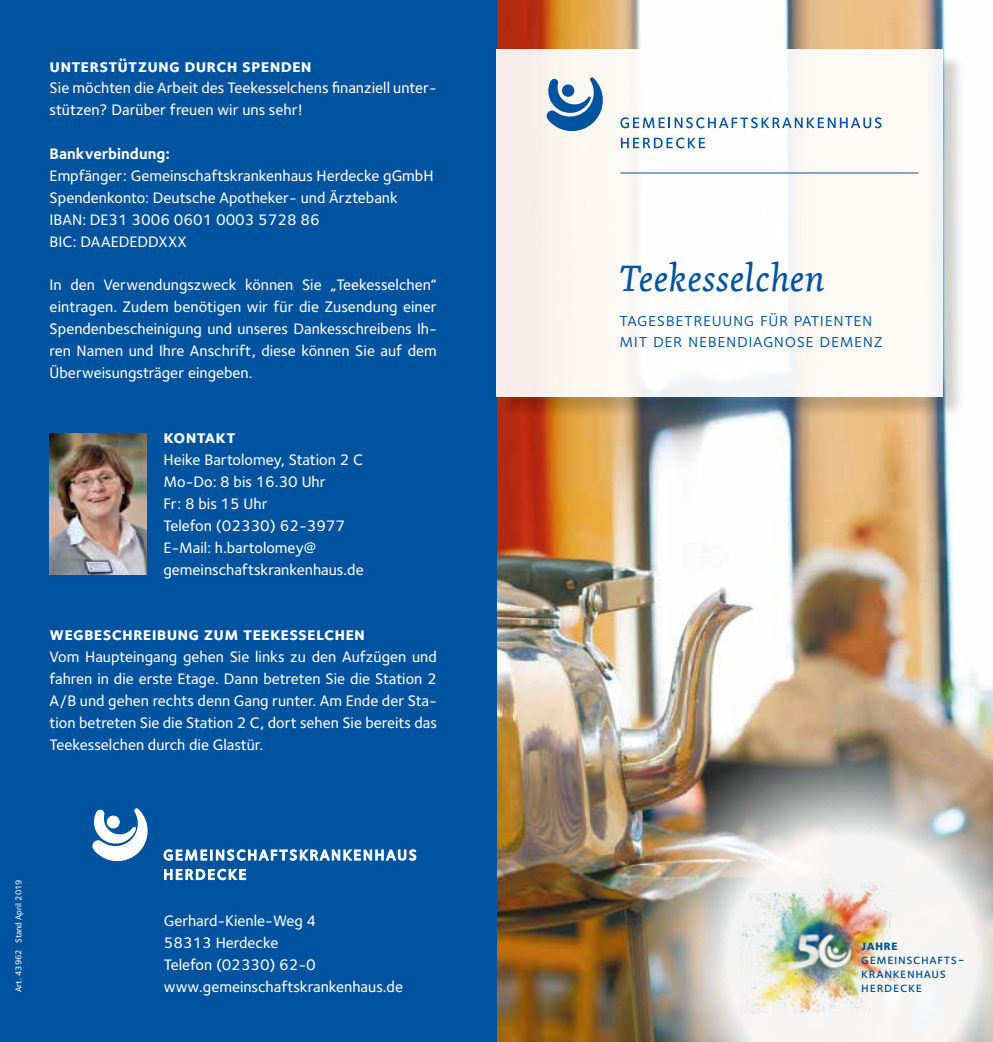
<style>
.page{position:relative;width:993px;height:1042px;background:#fff}
.page>*{position:absolute;margin:0;border:0;box-sizing:border-box;transform-origin:0 0}
.t1{font:italic 38.5px "Dolly";letter-spacing:.005em;color:#00539e}
.t2{font:19.25px/21px "Foundry Sterling Book Expert";letter-spacing:.03em;color:#00539e}
.t3{font:18.38px "Foundry Sterling Bold Expert";letter-spacing:.01em;color:#fff}
.t4{font:500 15.75px/21.9px "Foundry Sterling";color:#fff}
.t5{font:700 15.75px "Foundry Sterling";color:#fff}
.t6{font:14px/14px "Foundry Sterling Medium Expert";letter-spacing:.045em;color:#00539e}
.t7{font:14px "Foundry Sterling Bold Expert";letter-spacing:.02em;color:#00539e}
.t8{font:500 8.75px "Foundry Sterling";color:#fff}
</style>
<div class="page">
<img style="left:496px;top:0;width:484px;height:1042px">
<div style="left:0;top:0;width:496px;height:1042px;background:#00539e"></div>
<svg style="left:164px;top:869px;width:82px;height:11px"></svg>
<svg style="left:164px;top:849px;width:252px;height:11px"></svg>
<svg style="left:92px;top:809px;width:56px;height:53px"></svg>
<img style="left:50px;top:434px;width:96px;height:141px">
<div style="left:499px;top:52px;width:465px;height:367px;background:#000;opacity:.2"></div>
<div style="left:496px;top:50px;width:447px;height:347px;background:#fdf9f5"></div>
<svg style="left:620px;top:138px;width:84px;height:10px"></svg>
<svg style="left:620px;top:117px;width:261px;height:11px"></svg>
<svg style="left:546px;top:77px;width:57px;height:55px"></svg>
<hr style="left:620px;top:173px;width:298px;height:1px;background:#00539e">
<img style="left:557px;top:685px;width:435px;height:357px">
<img style="left:739px;top:874px;width:156px;height:147px">
<p class="t3" style="left:50px;top:54px;width:263px">unterstützung durch spenden</p>
<p class="t4" style="left:50px;top:77px;width:388px">Sie möchten die Arbeit des Teekesselchens finanziell unter&shy;stützen? Darüber freuen wir uns sehr!</p>
<p class="t5" style="left:50px;top:144px;width:122px">Bankverbindung:</p>
<p class="t4" style="left:50px;top:165px;width:385px">Empfänger: Gemeinschaftskrankenhaus Herdecke gGmbH Spendenkonto: Deutsche Apotheker- und Ärztebank IBAN: DE31 3006 0601 0003 5728 86<br>BIC: DAAEDEDDXXX</p>
<p class="t4" style="left:50px;top:274px;width:388px;text-align:justify">In den Verwendungszweck können Sie „Teekesselchen“ eintragen. Zudem benötigen wir für die Zusendung einer Spendenbescheinigung und unseres Dankesschreibens Ih&shy;ren Namen und Ihre Anschrift, diese können Sie auf dem Überweisungsträger eingeben.</p>
<p class="t3" style="left:163px;top:426px;width:73px">kontakt</p>
<p class="t4" style="left:163px;top:449px;width:202px">Heike Bartolomey, Station 2 C<br>Mo-Do: 8 bis 16.30 Uhr<br>Fr: 8 bis 15 Uhr<br>Telefon (02330) 62-3977<br>E-Mail: h.bartolomey@ gemeinschaftskrankenhaus.de</p>
<p class="t3" style="left:50px;top:623px;width:317px">wegbeschreibung zum teekesselchen</p>
<p class="t4" style="left:50px;top:646px;width:388px;text-align:justify">Vom Haupteingang gehen Sie links zu den Aufzügen und fahren in die erste Etage. Dann betreten Sie die Station 2<br>A/B und gehen rechts denn Gang runter. Am Ende der Sta&shy;tion betreten Sie die Station 2 C, dort sehen Sie bereits das Teekesselchen durch die Glastür.</p>
<p class="t8" style="left:14px;top:992px;width:114px;rotate:-90deg">Art. 43962 Stand April 2019</p>
<p class="t4" style="left:164px;top:910px;width:241px">Gerhard-Kienle-Weg 4<br>58313 Herdecke<br>Telefon (02330) 62-0 www.gemeinschaftskrankenhaus.de</p>
<h1 class="t1" style="left:619px;top:255px;width:206px">Teekesselchen</h1>
<p class="t2" style="left:619px;top:309px;width:264px">tagesbetreuung für patienten mit der nebendiagnose demenz</p>
<p class="t7" style="left:861px;top:937px;width:38px">jahre</p>
<p class="t6" style="left:861px;top:952px;width:105px">gemeinschafts&shy;krankenhaus herdecke</p>
</div>
